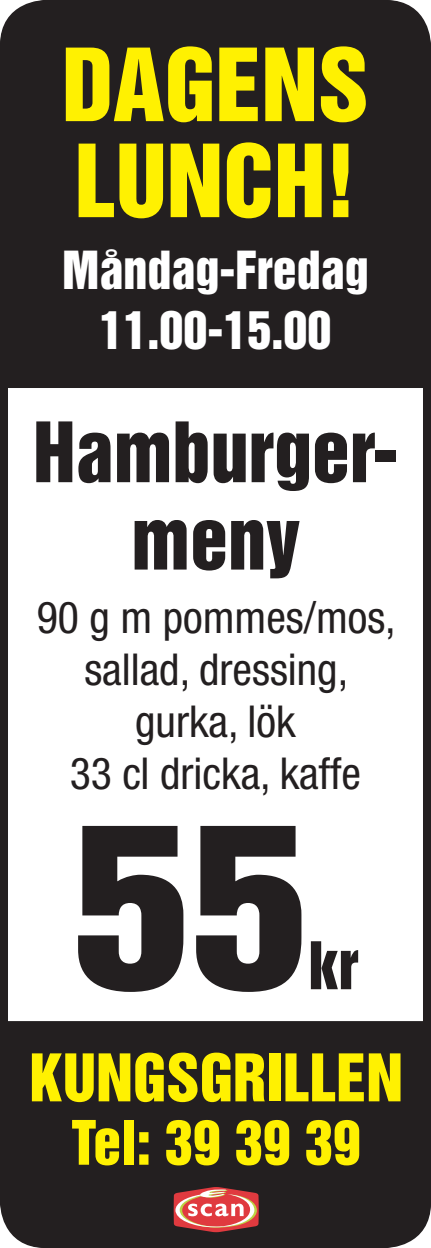
<style>
.page{position:relative;width:431px;height:1248px;background:#fff}
.page>*{position:absolute;margin:0;border:0;box-sizing:border-box;transform-origin:0 0}
.t1{font:207.6px "Helvetica Inserat";color:#231f20;scale:1.14 1}
.t2{font:92px/96px "Helvetica Inserat";color:#fff101}
.t3{font:76px/87.2px "Helvetica Inserat";color:#231f20;text-align:center}
.t4{font:60px "Helvetica Inserat";color:#fff101}
.t5{font:60px "Helvetica Inserat";color:#231f20}
.t6{font:56px "Helvetica Inserat";color:#fff101}
.t7{font:48px/60px "Helvetica Inserat";color:#fff;text-align:center}
.t8{font:condensed 44px/52px "Helvetica Neue LT Std";color:#231f20;text-align:center}
</style>
<div class="page">
<div style="left:0;top:0;width:431px;height:1247px;border:8px solid #231f20;border-radius:41px"></div>
<div style="left:0;top:1020px;width:431px;height:227px;background:#231f20"></div>
<div style="left:0;top:0;width:431px;height:388px;background:#231f20"></div>
<svg style="left:174px;top:1186px;width:85px;height:45px;background:#c96560"></svg>
<h2 class="t2" style="left:62px;top:39px;width:308px">DAGENS<br>LUNCH!</h2>
<p class="t7" style="left:62px;top:241px;width:308px">Måndag-Fredag<br>11.00-15.00</p>
<h3 class="t3" style="left:33px;top:410px;width:366px">Hamburger&shy;meny</h3>
<p class="t8" style="left:37px;top:591px;width:360px">90 g m pommes/mos, sallad, dressing, gurka, lök<br>33 cl dricka, kaffe</p>
<h1 class="t1" style="left:72px;top:783px;width:209px">55</h1>
<h3 class="t5" style="left:308px;top:929px;width:51px">kr</h3>
<h3 class="t4" style="left:29px;top:1041px;width:375px">KUNGSGRILLEN</h3>
<p class="t6" style="left:71px;top:1109px;width:291px">Tel: 39 39 39</p>
</div>
